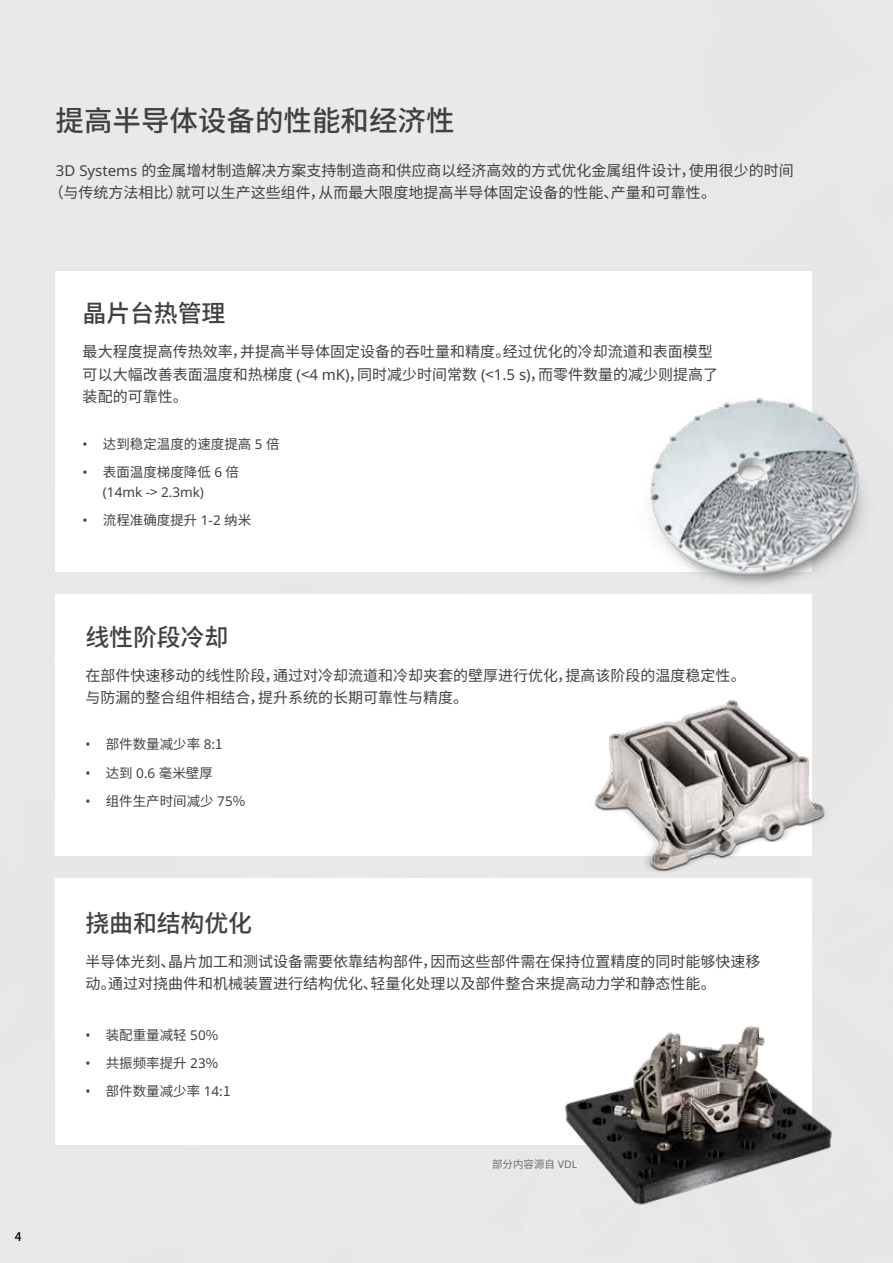
<style>
.page{position:relative;width:893px;height:1263px;background:#fff}
.page>*{position:absolute;margin:0;border:0;box-sizing:border-box;transform-origin:0 0}
.t1{font:500 28.5px "Noto Sans CJ Ksc";color:#414042}
.t2{font:500 24px "Noto Sans CJ Ksc";letter-spacing:-.01em;color:#414042}
.t3{font:15px/22.5px "Noto Sans CJ Ksc";color:#414042}
.t4{font:13.5px "Noto Sans CJ Ksc";color:#414042}
.t5{font:13.5px "Noto Sans";color:#414042}
.t6{font:500 12px "Noto Sans CJ Ksc";color:#000}
.t7{font:10.5px "Noto Sans CJ Ksc";color:#6d6e71}
.s1{font-family:"Noto Sans"}
.s2{font-family:"Noto Sans CJ Ksc"}
</style>
<div class="page">
<img style="left:539px;top:352px;width:354px;height:287px">
<img style="left:549px;top:1013px;width:299px;height:199px">
<div style="left:56px;top:594px;width:756px;height:262px;background:#fff"></div>
<img style="left:480px;top:644px;width:413px;height:250px">
<h1 class="t1" style="left:56px;top:105px;width:400px">提高半导体设备的性能和经济性</h1>
<p class="t3" style="left:49px;top:159px;width:746px;text-indent:7px"><span class="s1">3D Systems</span> 的金属增材制造解决方案支持制造商和供应商以经济高效的方式优化金属组件设计，使用很少的时间（与传统方法相比）就可以生产这些组件，从而最大限度地提高半导体固定设备的性能、产量和可靠性。</p>
<h2 class="t2" style="left:83px;top:300px;width:144px">晶片台热管理</h2>
<p class="t3" style="left:83px;top:341px;width:637px">最大程度提高传热效率，并提高半导体固定设备的吞吐量和精度。经过优化的冷却流道和表面模型可以大幅改善表面温度和热梯度 <span class="s1">(</span>&lt;<span class="s1">4 mK)</span>，同时减少时间常数 <span class="s1">(</span>&lt;<span class="s1">1.5 s)</span>，而零件数量的减少则提高了装配的可靠性。</p>
<p class="t4" style="left:83px;top:436px;width:198px"><span class="s1">•</span> 达到稳定温度的速度提高 <span class="s1">5</span> 倍</p>
<p class="t4" style="left:83px;top:465px;width:158px"><span class="s1">•</span> 表面温度梯度降低 <span class="s1">6</span> 倍</p>
<p class="t5" style="left:103px;top:482px;width:103px">(14mk -<span class="s2">&gt;</span> 2.3mk)</p>
<p class="t4" style="left:83px;top:512px;width:170px"><span class="s1">•</span> 流程准确度提升 <span class="s1">1-2</span> 纳米</p>
<h2 class="t2" style="left:86px;top:624px;width:144px">线性阶段冷却</h2>
<p class="t3" style="left:86px;top:664px;width:662px">在部件快速移动的线性阶段，通过对冷却流道和冷却夹套的壁厚进行优化，提高该阶段的温度稳定性。与防漏的整合组件相结合，提升系统的长期可靠性与精度。</p>
<p class="t4" style="left:86px;top:737px;width:139px"><span class="s1">•</span> 部件数量减少率 <span class="s1">8</span>:1</p>
<p class="t4" style="left:86px;top:765px;width:129px"><span class="s1">•</span> 达到 <span class="s1">0.6</span> 毫米壁厚</p>
<p class="t4" style="left:86px;top:793px;width:161px"><span class="s1">•</span> 组件生产时间减少 <span class="s1">75</span>%</p>
<p class="t6" style="left:15px;top:1230px;width:8px">4</p>
<h2 class="t2" style="left:86px;top:909px;width:168px">挠曲和结构优化</h2>
<p class="t3" style="left:86px;top:950px;width:676px">半导体光刻、晶片加工和测试设备需要依靠结构部件，因而这些部件需在保持位置精度的同时能够快速移动。通过对挠曲件和机械装置进行结构优化、轻量化处理以及部件整合来提高动力学和静态性能。</p>
<p class="t4" style="left:86px;top:1027px;width:134px"><span class="s1">•</span> 装配重量减轻 <span class="s1">50</span>%</p>
<p class="t4" style="left:86px;top:1056px;width:134px"><span class="s1">•</span> 共振频率提升 <span class="s1">23</span>%</p>
<p class="t4" style="left:86px;top:1084px;width:146px"><span class="s1">•</span> 部件数量减少率 <span class="s1">14</span>:1</p>
<p class="t7" style="left:492px;top:1158px;width:87px">部分内容源自 <span class="s1">VDL</span></p>
</div>
